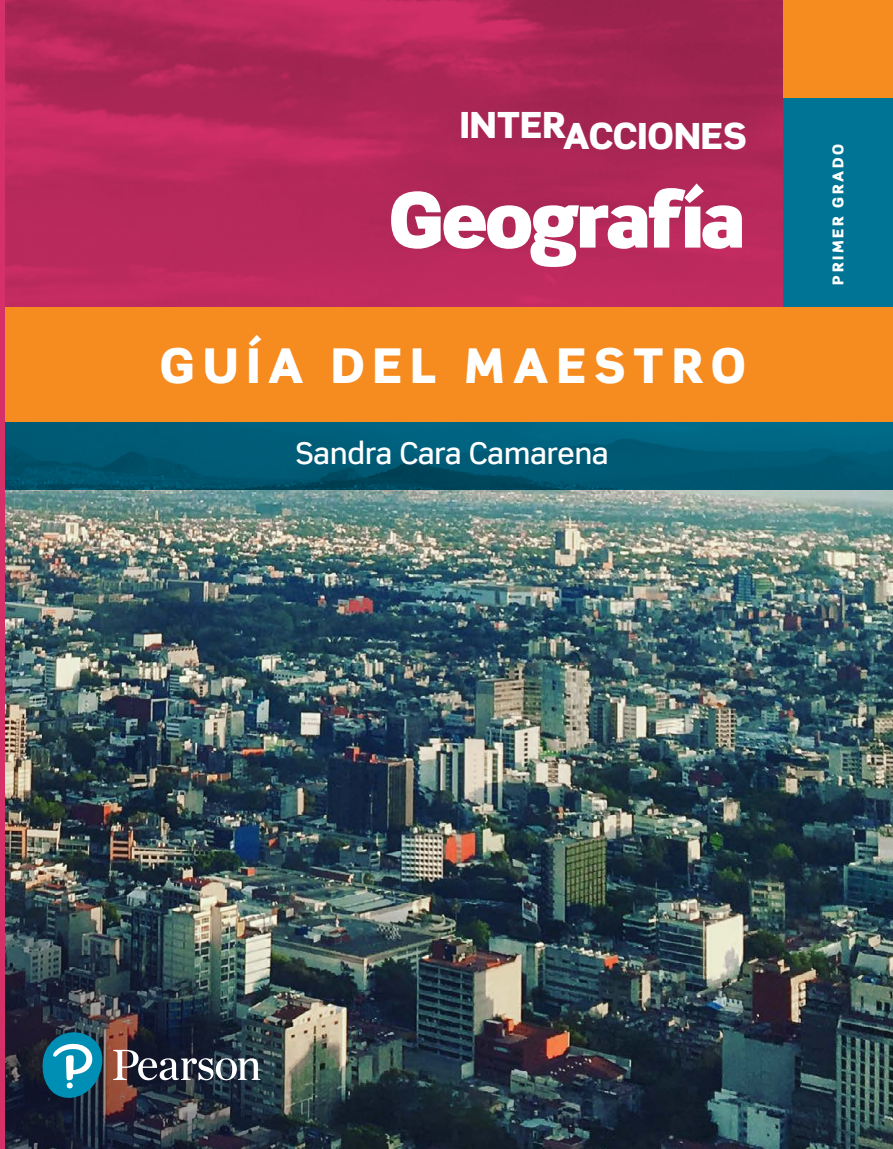
<style>
.page{position:relative;width:893px;height:1149px;background:#fff}
.page>*{position:absolute;margin:0;border:0;box-sizing:border-box;transform-origin:0 0}
.t1{font:900 76.35px "Scene Std";letter-spacing:-.035em;color:#fff;scale:.95 1}
.t2{font:900 48px "Scene Std";letter-spacing:.17em;color:#fff}
.t3{font:900 36.15px "Scene Std";color:#fff}
.t4{font:500 30px "Scene Std";color:#fff}
.t5{font:900 15px "Scene Std";letter-spacing:.17em;color:#fff}
.s1{font-size:100.5px}
</style>
<div class="page">
<img style="left:4px;top:489px;width:889px;height:659px">
<img style="left:4px;top:707px;width:710px;height:441px">
<svg style="left:4px;top:0;width:779px;height:307px;background:#b42859"></svg>
<svg style="left:113px;top:1049px;width:147px;height:30px"></svg>
<svg style="left:40px;top:1027px;width:66px;height:75px;background:#2d778f"></svg>
<div style="left:783px;top:0;width:110px;height:98px;background:#f68b1f"></div>
<div style="left:783px;top:99px;width:110px;height:208px;background:#007495"></div>
<svg style="left:4px;top:422px;width:889px;height:67px;background:#015a75"></svg>
<div style="left:0;top:307px;width:893px;height:115px;background:#f68b1f"></div>
<hr style="left:0;top:0;width:4px;height:1148px;background:#d63069">
<p class="t3" style="left:460px;top:113px;width:288px">INTERACCIONES</p>
<h1 class="t1" style="left:389px;top:170px;width:376px">Geografía</h1>
<h2 class="t2" style="left:160px;top:335px;width:588px">GUÍA DEL MAESTRO<span class="s1">1</span></h2>
<p class="t4" style="left:295px;top:434px;width:315px">Sandra Cara Camarena</p>
<p class="t5" style="left:828px;top:284px;width:142px;rotate:-90deg">PRIMER GRADO</p>
</div>
